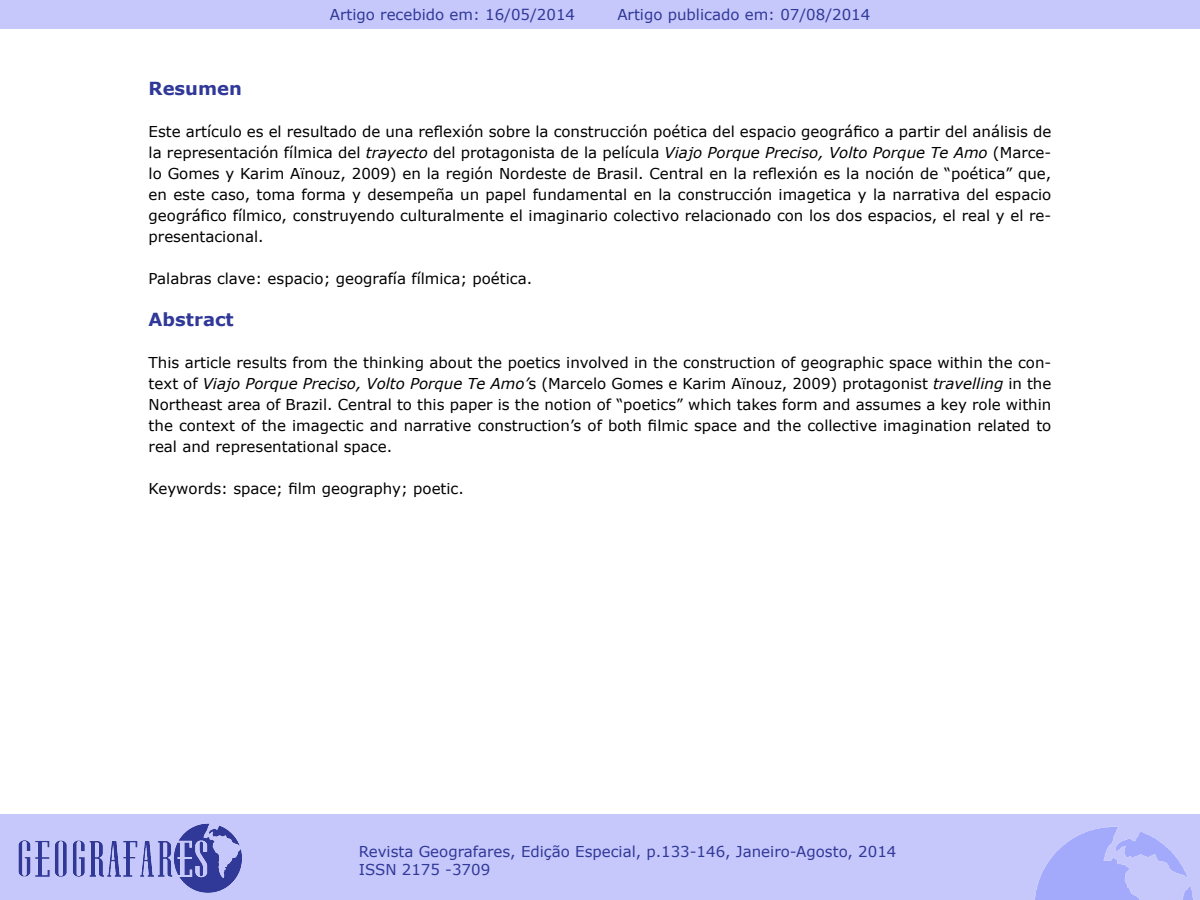
<style>
.page{position:relative;width:1200px;height:900px;background:#fff}
.page>*{position:absolute;margin:0;border:0;box-sizing:border-box;transform-origin:0 0}
.t1{font:700 18px "Verdana";color:#303898}
.t2{font:15px/21px "Verdana";color:#000;text-align:justify}
.t3{font:15px/18px "Verdana";color:#303898}
.s1{font-style:italic}
</style>
<div class="page">
<div style="left:0;top:814px;width:1200px;height:86px;background:#c6c8fb"></div>
<img style="left:1035px;top:827px;width:158px;height:73px">
<div style="left:0;top:0;width:1200px;height:28px;background:#c6c8fb"></div>
<img style="left:18px;top:823px;width:224px;height:70px">
<p class="t3" style="left:330px;top:5px;width:247px">Artigo recebido em: 16/05/2014</p>
<p class="t3" style="left:617px;top:5px;width:254px">Artigo publicado em: 07/08/2014</p>
<p class="t1" style="left:149px;top:75px;width:95px">Resumen</p>
<p class="t2" style="left:149px;top:121px;width:904px">Este artículo es el resultado de una reflexión sobre la construcción poética del espacio geográfico a partir del análisis de la representación fílmica del <span class="s1">trayecto</span> del protagonista de la película <span class="s1">Viajo Porque Preciso, Volto Porque Te Amo</span> (Marce&shy;lo Gomes y Karim Aïnouz, 2009) en la región Nordeste de Brasil. Central en la reflexión es la noción de “poética” que, en este caso, toma forma y desempeña un papel fundamental en la construcción imagetica y la narrativa del espacio geográfico fílmico, construyendo culturalmente el imaginario colectivo relacionado con los dos espacios, el real y el re&shy;presentacional.</p>
<p class="t2" style="left:149px;top:268px;width:385px">Palabras clave: espacio; geografía fílmica; poética.</p>
<p class="t1" style="left:149px;top:306px;width:87px">Abstract</p>
<p class="t2" style="left:149px;top:352px;width:904px">This article results from the thinking about the poetics involved in the construction of geographic space within the con&shy;text of <span class="s1">Viajo Porque Preciso, Volto Porque Te Amo’</span>s (Marcelo Gomes e Karim Aïnouz, 2009) protagonist <span class="s1">travelling</span> in the Northeast area of Brazil. Central to this paper is the notion of “poetics” which takes form and assumes a key role within the context of the imagectic and narrative construction’s of both filmic space and the collective imagination related to real and representational space.</p>
<p class="t2" style="left:149px;top:478px;width:317px">Keywords: space; film geography; poetic.</p>
<p class="t3" style="left:359px;top:843px;width:539px">Revista Geografares, Edição Especial, p.133-146, Janeiro-Agosto, 2014<br>ISSN 2175 -3709</p>
</div>
